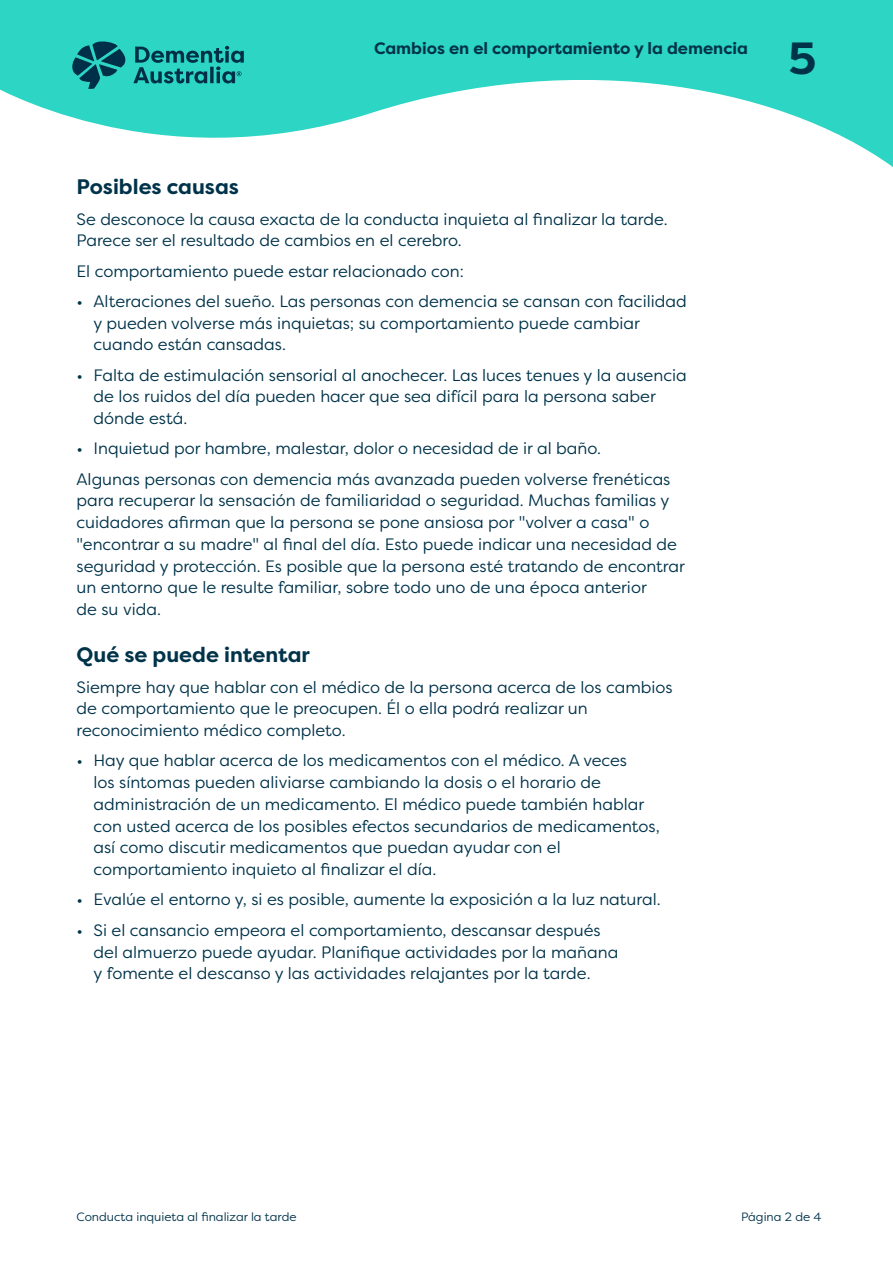
<style>
.page{position:relative;width:893px;height:1263px;background:#fff}
.page>*{position:absolute;margin:0;border:0;box-sizing:border-box;transform-origin:0 0}
.t1{font:700 45px "Filson Pro";color:#00334a}
.t2{font:700 21px "Filson Pro";color:#00334a}
.t3{font:16.5px/21.8px "Filson Pro";color:#00334a}
.t4{font:700 16.5px "Filson Pro";color:#00334a}
.t5{font:12px "Filson Pro";color:#00334a}
</style>
<div class="page">
<svg style="left:0;top:0;width:893px;height:167px;fill:#2cd5c4"></svg>
<svg style="left:72px;top:41px;width:172px;height:48px;background:#1d9d9a"></svg>
<p class="t4" style="left:374px;top:38px;width:375px">Cambios en el comportamiento y la demencia</p>
<h1 class="t1" style="left:789px;top:30px;width:29px">5</h1>
<p class="t2" style="left:77px;top:174px;width:164px">Posibles causas</p>
<p class="t3" style="left:77px;top:207px;width:593px">Se desconoce la causa exacta de la conducta inquieta al finalizar la tarde.<br>Parece ser el resultado de cambios en el cerebro.</p>
<p class="t3" style="left:77px;top:260px;width:389px">El comportamiento puede estar relacionado con:</p>
<p class="t3" style="left:94px;top:290px;width:595px;text-indent:-17px">• Alteraciones del sueño. Las personas con demencia se cansan con facilidad y pueden volverse más inquietas; su comportamiento puede cambiar cuando están cansadas.</p>
<p class="t3" style="left:94px;top:364px;width:595px;text-indent:-17px">• Falta de estimulación sensorial al anochecer. Las luces tenues y la ausencia de los ruidos del día pueden hacer que sea difícil para la persona saber dónde está.</p>
<p class="t3" style="left:77px;top:433px;width:595px;line-height:30.3px">• Inquietud por hambre, malestar, dolor o necesidad de ir al baño.<br>Algunas personas con demencia más avanzada pueden volverse frenéticas</p>
<p class="t3" style="left:77px;top:489px;width:610px">para recuperar la sensación de familiaridad o seguridad. Muchas familias y cuidadores afirman que la persona se pone ansiosa por "volver a casa" o "encontrar a su madre" al final del día. Esto puede indicar una necesidad de seguridad y protección. Es posible que la persona esté tratando de encontrar un entorno que le resulte familiar, sobre todo uno de una época anterior<br>de su vida.</p>
<p class="t2" style="left:77px;top:642px;width:235px">Qué se puede intentar</p>
<p class="t3" style="left:77px;top:676px;width:598px">Siempre hay que hablar con el médico de la persona acerca de los cambios de comportamiento que le preocupen. Él o ella podrá realizar un reconocimiento médico completo.</p>
<p class="t3" style="left:94px;top:749px;width:568px;text-indent:-17px">• Hay que hablar acerca de los medicamentos con el médico. A veces<br>los síntomas pueden aliviarse cambiando la dosis o el horario de administración de un medicamento. El médico puede también hablar con usted acerca de los posibles efectos secundarios de medicamentos, así como discutir medicamentos que puedan ayudar con el comportamiento inquieto al finalizar el día.</p>
<p class="t3" style="left:77px;top:888px;width:586px">• Evalúe el entorno y, si es posible, aumente la exposición a la luz natural.</p>
<p class="t3" style="left:94px;top:919px;width:526px;text-indent:-17px">• Si el cansancio empeora el comportamiento, descansar después del almuerzo puede ayudar. Planifique actividades por la mañana y fomente el descanso y las actividades relajantes por la tarde.</p>
<p class="t5" style="left:77px;top:1209px;width:221px">Conducta inquieta al finalizar la tarde</p>
<p class="t5" style="left:741px;top:1209px;width:82px">Página 2 de 4</p>
</div>
